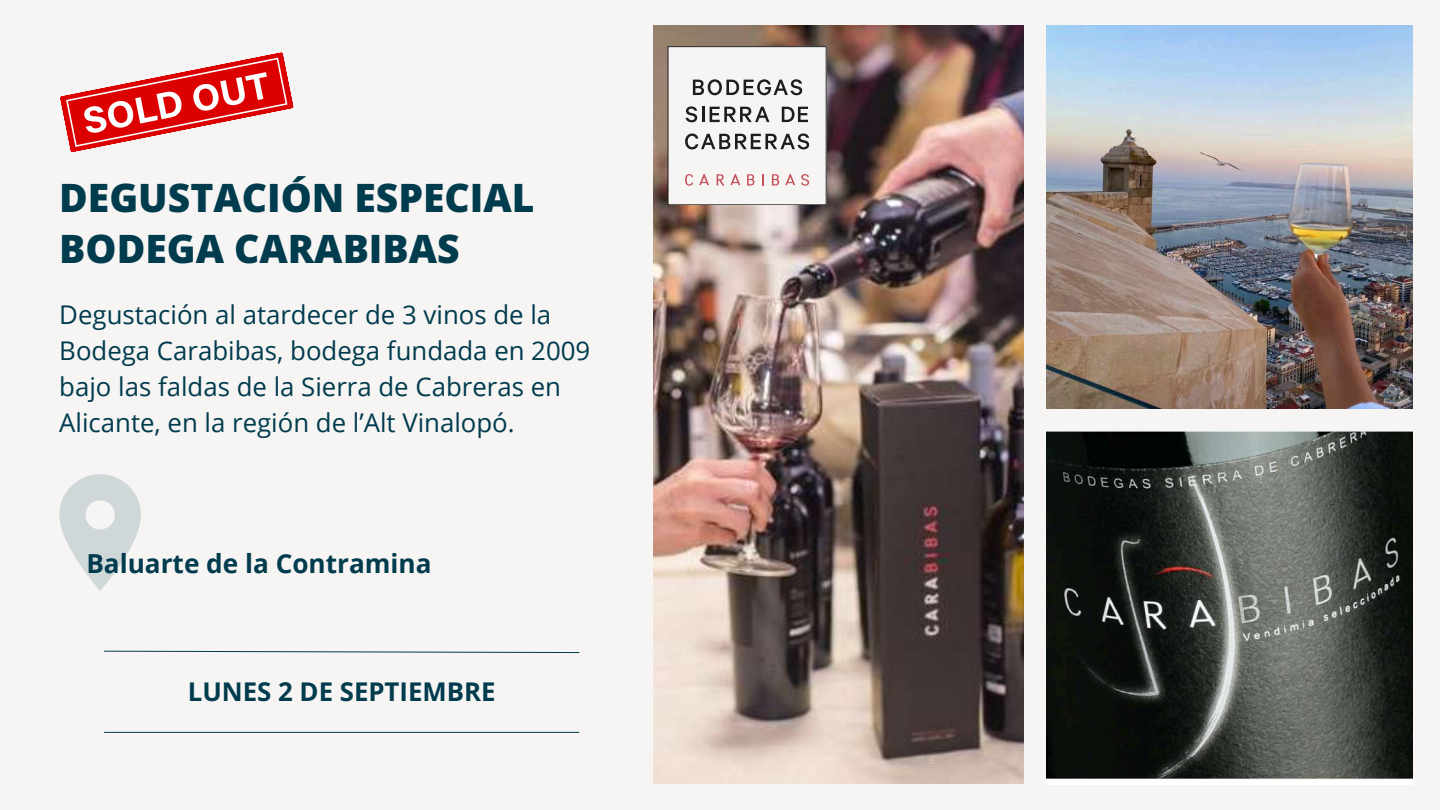
<style>
.page{position:relative;width:1440px;height:810px;background:#f6f5f3}
.page>*{position:absolute;margin:0;border:0;box-sizing:border-box;transform-origin:0 0}
.t1{font:800 39.1px/50.7px "Open Sans";color:#003b4e}
.t2{font:700 26.2px "Open Sans";color:#003b4e}
.t3{font:25.8px/36px "Open Sans";color:#003b4e}
.t4{font:700 25.8px "Open Sans";color:#003b4e}
</style>
<div class="page">
<img style="left:654px;top:26px;width:370px;height:758px">
<img style="left:1047px;top:432px;width:366px;height:352px">
<svg style="left:59px;top:474px;width:82px;height:117px"></svg>
<svg style="left:104px;top:650px;width:476px;height:3px"></svg>
<hr style="left:104px;top:732px;width:475px;height:1px;background:#003b4e">
<img style="left:1047px;top:26px;width:366px;height:383px">
<div style="left:668px;top:47px;width:158px;height:158px;background:#f6f5f3"></div>
<svg style="left:685px;top:174px;width:8px;height:12px"></svg>
<svg style="left:699px;top:174px;width:10px;height:11px"></svg>
<svg style="left:717px;top:174px;width:7px;height:12px"></svg>
<svg style="left:730px;top:174px;width:10px;height:11px"></svg>
<svg style="left:747px;top:174px;width:7px;height:12px"></svg>
<svg style="left:762px;top:174px;width:2px;height:12px"></svg>
<svg style="left:772px;top:174px;width:7px;height:12px"></svg>
<svg style="left:785px;top:174px;width:10px;height:11px"></svg>
<svg style="left:801px;top:174px;width:8px;height:12px"></svg>
<svg style="left:693px;top:79px;width:109px;height:16px"></svg>
<svg style="left:686px;top:106px;width:18px;height:16px"></svg>
<svg style="left:710px;top:107px;width:60px;height:15px"></svg>
<svg style="left:782px;top:107px;width:26px;height:15px"></svg>
<svg style="left:685px;top:133px;width:124px;height:16px"></svg>
<svg style="left:60px;top:52px;width:234px;height:100px"></svg>
<h1 class="t1" style="left:59px;top:171px;width:477px">DEGUSTACIÓN ESPECIAL<br>BODEGA CARABIBAS</h1>
<p class="t3" style="left:59px;top:296px;width:532px">Degustación al atardecer de 3 vinos de la Bodega Carabibas, bodega fundada en 2009 bajo las faldas de la Sierra de Cabreras en Alicante, en la región de l’Alt Vinalopó.</p>
<p class="t2" style="left:86px;top:545px;width:347px">Baluarte de la Contramina</p>
<p class="t4" style="left:188px;top:674px;width:309px">LUNES 2 DE SEPTIEMBRE</p>
</div>
